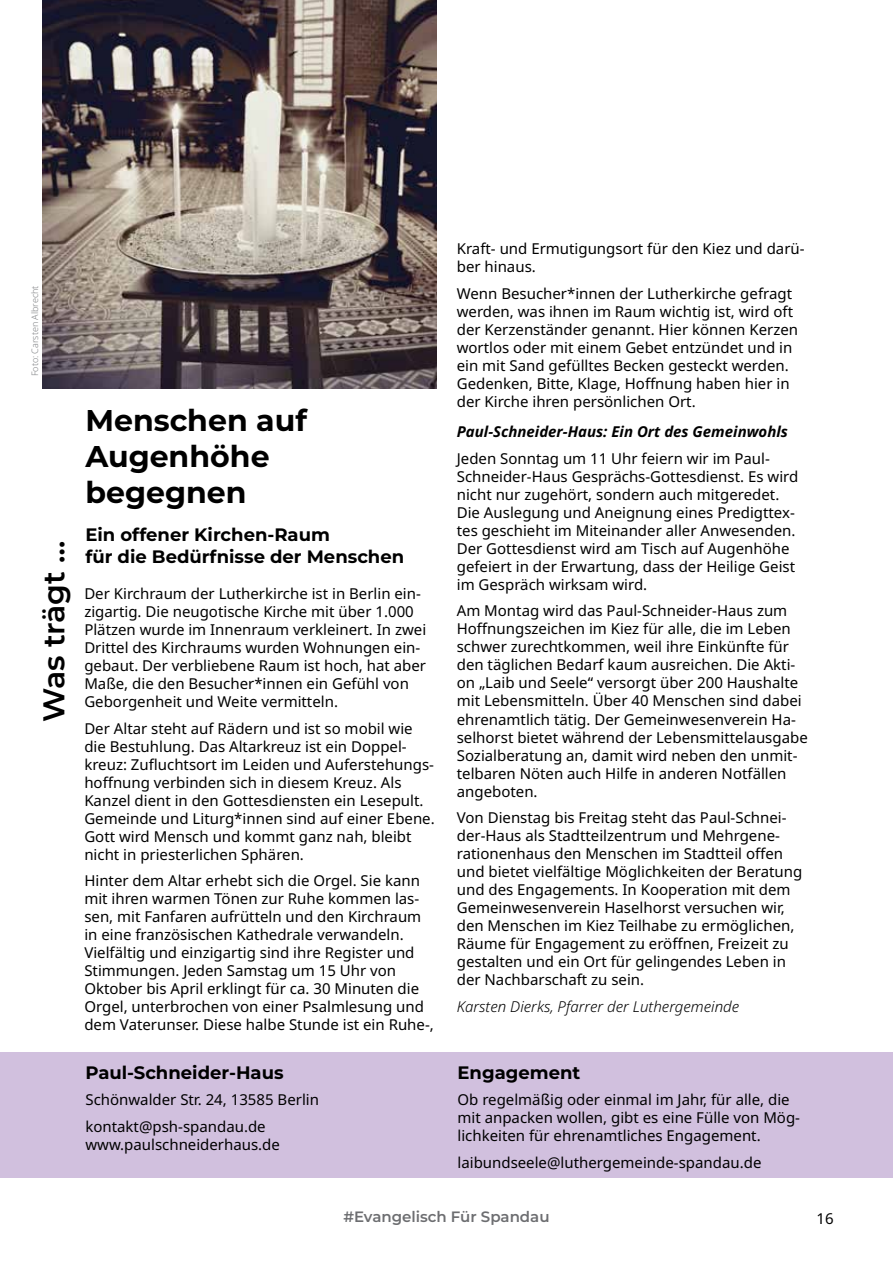
<style>
.page{position:relative;width:893px;height:1263px;background:#fff}
.page>*{position:absolute;margin:0;border:0;box-sizing:border-box;transform-origin:0 0}
.t1{font:700 30px/36px "Montserrat";color:#000}
.t2{font:600 30px "Montserrat";color:#000}
.t3{font:700 18px/21.6px "Montserrat";color:#000}
.t4{font:15px/18px "Noto Sans";color:#000}
.t5{font:italic 700 15px "Noto Sans";color:#000}
.t6{font:italic 300 15px "Noto Sans";color:#000}
.t7{font:600 15px "Montserrat";color:#6d6e71}
.t8{font:300 9px "Noto Sans";color:#808285}
</style>
<div class="page">
<div style="left:0;top:1052px;width:893px;height:126px;background:#d1c0de"></div>
<img style="left:43px;top:0;width:393px;height:389px">
<p class="t8" style="left:30px;top:376px;width:92px;rotate:-90deg">Foto: Carsten Albrecht</p>
<h1 class="t2" style="left:34px;top:722px;width:182px;rotate:-90deg">Was trägt …</h1>
<h1 class="t1" style="left:85px;top:401px;width:223px">Menschen auf<br>Augenhöhe begegnen</h1>
<p class="t3" style="left:85px;top:523px;width:320px">Ein offener Kirchen-Raum<br>für die Bedürfnisse der Menschen</p>
<p class="t4" style="left:84px;top:585px;width:343px">Der Kirchraum der Lutherkirche ist in Berlin ein&shy;zigartig. Die neugotische Kirche mit über 1.000<br>Plätzen wurde im Innenraum verkleinert. In zwei Drittel des Kirchraums wurden Wohnungen ein&shy;gebaut. Der verbliebene Raum ist hoch, hat aber Maße, die den Besucher*innen ein Gefühl von Geborgenheit und Weite vermitteln.</p>
<p class="t4" style="left:84px;top:719px;width:352px">Der Altar steht auf Rädern und ist so mobil wie die Bestuhlung. Das Altarkreuz ist ein Doppel&shy;kreuz: Zufluchtsort im Leiden und Auferstehungs&shy;hoffnung verbinden sich in diesem Kreuz. Als Kanzel dient in den Gottesdiensten ein Lesepult.<br>Gemeinde und Liturg*innen sind auf einer Ebene.<br>Gott wird Mensch und kommt ganz nah, bleibt nicht in priesterlichen Sphären.</p>
<p class="t4" style="left:84px;top:872px;width:351px">Hinter dem Altar erhebt sich die Orgel. Sie kann mit ihren warmen Tönen zur Ruhe kommen las&shy;sen, mit Fanfaren aufrütteln und den Kirchraum in eine französischen Kathedrale verwandeln.<br>Vielfältig und einzigartig sind ihre Register und Stimmungen. Jeden Samstag um 15 Uhr von Oktober bis April erklingt für ca. 30 Minuten die Orgel, unterbrochen von einer Psalmlesung und dem Vaterunser. Diese halbe Stunde ist ein Ruhe-,</p>
<p class="t3" style="left:85px;top:1061px;width:200px">Paul-Schneider-Haus</p>
<p class="t4" style="left:85px;top:1087px;width:235px;line-height:26.5px">Schönwalder Str. 24, 13585 Berlin kontakt@psh-spandau.de</p>
<p class="t4" style="left:85px;top:1136px;width:196px">www.paulschneiderhaus.de</p>
<p class="t4" style="left:457px;top:240px;width:349px">Kraft- und Ermutigungsort für den Kiez und darü&shy;ber hinaus.</p>
<p class="t4" style="left:457px;top:284px;width:343px">Wenn Besucher*innen der Lutherkirche gefragt werden, was ihnen im Raum wichtig ist, wird oft der Kerzenständer genannt. Hier können Kerzen wortlos oder mit einem Gebet entzündet und in ein mit Sand gefülltes Becken gesteckt werden.<br>Gedenken, Bitte, Klage, Hoffnung haben hier in der Kirche ihren persönlichen Ort.</p>
<p class="t5" style="left:457px;top:421px;width:333px">Paul-Schneider-Haus: Ein Ort des Gemeinwohls</p>
<p class="t4" style="left:457px;top:450px;width:343px">Jeden Sonntag um 11 Uhr feiern wir im Paul-Schneider-Haus Gesprächs-Gottesdienst. Es wird nicht nur zugehört, sondern auch mitgeredet.<br>Die Auslegung und Aneignung eines Predigttex&shy;tes geschieht im Miteinander aller Anwesenden.<br>Der Gottesdienst wird am Tisch auf Augenhöhe gefeiert in der Erwartung, dass der Heilige Geist im Gespräch wirksam wird.</p>
<p class="t4" style="left:457px;top:602px;width:353px">Am Montag wird das Paul-Schneider-Haus zum Hoffnungszeichen im Kiez für alle, die im Leben schwer zurechtkommen, weil ihre Einkünfte für den täglichen Bedarf kaum ausreichen. Die Akti&shy;on „Laib und Seele“ versorgt über 200 Haushalte mit Lebensmitteln. Über 40 Menschen sind dabei ehrenamtlich tätig. Der Gemeinwesenverein Ha&shy;selhorst bietet während der Lebensmittelausgabe Sozialberatung an, damit wird neben den unmit&shy;telbaren Nöten auch Hilfe in anderen Notfällen angeboten.</p>
<p class="t4" style="left:457px;top:809px;width:347px">Von Dienstag bis Freitag steht das Paul-Schnei&shy;der-Haus als Stadtteilzentrum und Mehrgene&shy;rationenhaus den Menschen im Stadtteil offen und bietet vielfältige Möglichkeiten der Beratung und des Engagements. In Kooperation mit dem Gemeinwesenverein Haselhorst versuchen wir, den Menschen im Kiez Teilhabe zu ermöglichen, Räume für Engagement zu eröffnen, Freizeit zu gestalten und ein Ort für gelingendes Leben in der Nachbarschaft zu sein.</p>
<p class="t6" style="left:457px;top:995px;width:284px">Karsten Dierks, Pfarrer der Luthergemeinde</p>
<p class="t3" style="left:457px;top:1061px;width:124px">Engagement</p>
<p class="t4" style="left:457px;top:1091px;width:344px">Ob regelmäßig oder einmal im Jahr, für alle, die mit anpacken wollen, gibt es eine Fülle von Mög&shy;lichkeiten für ehrenamtliches Engagement.</p>
<p class="t4" style="left:457px;top:1154px;width:305px">laibundseele@luthergemeinde-spandau.de</p>
<p class="t7" style="left:343px;top:1207px;width:208px">#Evangelisch Für Spandau</p>
<p class="t4" style="left:816px;top:1209px;width:19px">16</p>
</div>
